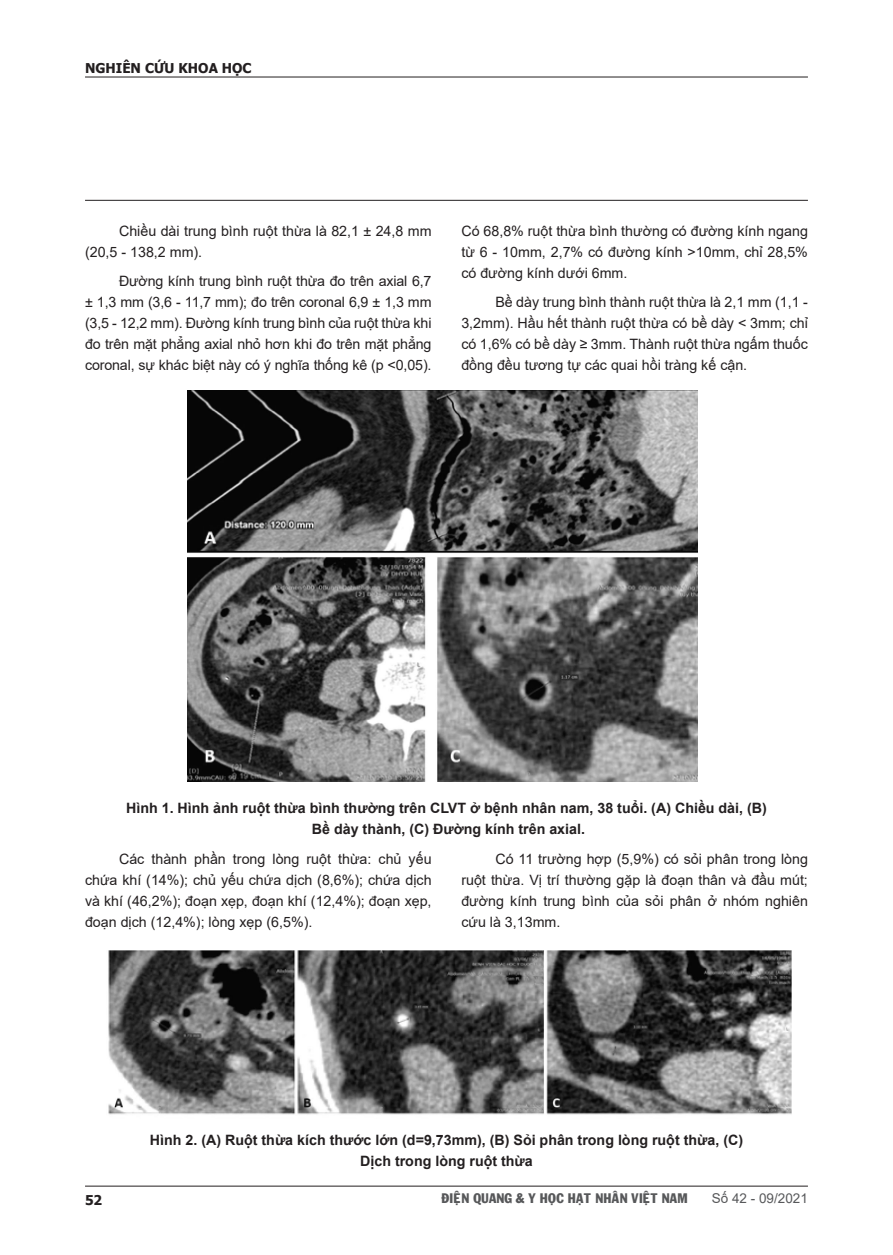
<style>
.page{position:relative;width:893px;height:1255px;background:#fff}
.page>*{position:absolute;margin:0;border:0;box-sizing:border-box;transform-origin:0 0}
.t1{font:14.25px/21px "Arial";color:#231f20;text-align:justify}
.t2{font:700 14.25px "Arial";color:#231f20}
.t3{font:13.5px "VNI Franko";color:#57585a}
.t4{font:700 13.5px "Tahoma";color:#231f20}
.t5{font:13.5px "Arial";color:#57585a}
</style>
<div class="page">
<hr style="left:85px;top:77px;width:723px;height:1px;background:#231f20">
<hr style="left:85px;top:200px;width:723px;height:1px;background:#231f20">
<img style="left:187px;top:391px;width:511px;height:390px">
<img style="left:108px;top:950px;width:683px;height:165px">
<hr style="left:85px;top:1185px;width:723px;height:1px;background:#231f20">
<p class="t4" style="left:85px;top:59px;width:168px">NGHIÊN CỨU KHOA HỌC</p>
<p class="t1" style="left:85px;top:220px;width:348px;text-indent:34px">Chiều dài trung bình ruột thừa là 82,1 ± 24,8 mm (20,5 - 138,2 mm).</p>
<p class="t1" style="left:85px;top:271px;width:348px;text-indent:34px">Đường kính trung bình ruột thừa đo trên axial 6,7 ± 1,3 mm (3,6 - 11,7 mm); đo trên coronal 6,9 ± 1,3 mm (3,5 - 12,2 mm). Đường kính trung bình của ruột thừa khi đo trên mặt phẳng axial nhỏ hơn khi đo trên mặt phẳng coronal, sự khác biệt này có ý nghĩa thống kê (p &lt;0,05).</p>
<p class="t1" style="left:461px;top:220px;width:348px">Có 68,8% ruột thừa bình thường có đường kính ngang từ 6 - 10mm, 2,7% có đường kính &gt;10mm, chỉ 28,5% có đường kính dưới 6mm.</p>
<p class="t1" style="left:461px;top:292px;width:348px;text-indent:34px">Bề dày trung bình thành ruột thừa là 2,1 mm (1,1 - 3,2mm). Hầu hết thành ruột thừa có bề dày &lt; 3mm; chỉ có 1,6% có bề dày ≥ 3mm. Thành ruột thừa ngấm thuốc đồng đều tương tự các quai hồi tràng kế cận.</p>
<p class="t2" style="left:126px;top:798px;width:642px">Hình 1. Hình ảnh ruột thừa bình thường trên CLVT ở bệnh nhân nam, 38 tuổi. (A) Chiều dài, (B)</p>
<p class="t2" style="left:312px;top:819px;width:275px">Bề dày thành, (C) Đường kính trên axial.</p>
<p class="t1" style="left:85px;top:848px;width:348px;text-indent:34px">Các thành phần trong lòng ruột thừa: chủ yếu chứa khí (14%); chủ yếu chứa dịch (8,6%); chứa dịch và khí (46,2%); đoạn xẹp, đoạn khí (12,4%); đoạn xẹp, đoạn dịch (12,4%); lòng xẹp (6,5%).</p>
<p class="t1" style="left:461px;top:848px;width:348px;text-indent:34px">Có 11 trường hợp (5,9%) có sỏi phân trong lòng ruột thừa. Vị trí thường gặp là đoạn thân và đầu mút; đường kính trung bình của sỏi phân ở nhóm nghiên cứu là 3,13mm.</p>
<p class="t2" style="left:150px;top:1130px;width:595px">Hình 2. (A) Ruột thừa kích thước lớn (d=9,73mm), (B) Sỏi phân trong lòng ruột thừa, (C)</p>
<p class="t2" style="left:360px;top:1151px;width:174px">Dịch trong lòng ruột thừa</p>
<p class="t4" style="left:85px;top:1190px;width:19px">52</p>
<p class="t3" style="left:441px;top:1187px;width:248px">ÑIEÄN QUANG &amp; Y HOÏC HAÏT NHAÂN VIEÄT NAM</p>
<p class="t5" style="left:712px;top:1188px;width:98px">Số 42 - 09/2021</p>
</div>
